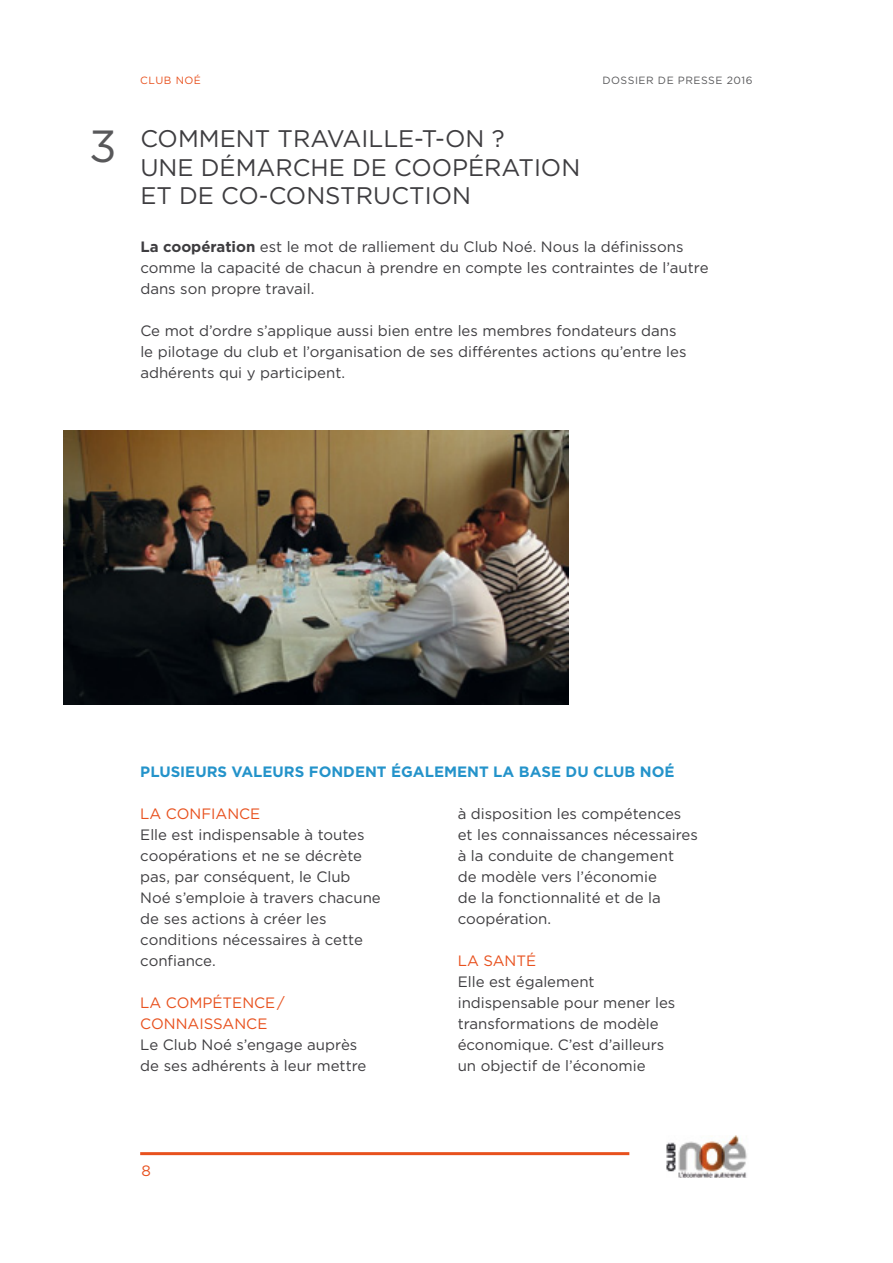
<style>
.page{position:relative;width:893px;height:1263px;background:#fff}
.page>*{position:absolute;margin:0;border:0;box-sizing:border-box;transform-origin:0 0}
.t1{font:45px "Gotham";color:#58585a}
.t2{font:24px/28.5px "Gotham";color:#3e3d40}
.t3{font:15px/21px "Gotham";color:#3e3d40}
.t4{font:700 15px "Gotham";color:#2493ca}
.t5{font:15px/21px "Gotham";color:#e8511e}
.t6{font:10.5px "Gotham";letter-spacing:.05em;color:#e8511e}
.t7{font:10.5px "Gotham";color:#58585a}
.s1{color:#58585a}
.s2{font-weight:700}
</style>
<div class="page">
<img style="left:64px;top:430px;width:504px;height:274px">
<hr style="left:140px;top:1152px;width:489px;height:3px;background:#e8511e">
<img style="left:667px;top:1136px;width:80px;height:42px">
<h1 class="t1" style="left:89px;top:121px;width:29px">3</h1>
<p class="t6" style="left:140px;top:74px;width:68px">CLUB NOÉ <span class="s1">DOSSIER</span></p>
<p class="t7" style="left:658px;top:74px;width:29px">DE PRESSE</p>
<p class="t7" style="left:727px;top:74px;width:27px">2016</p>
<h2 class="t2" style="left:140px;top:124px;width:437px">Comment travaille-t-on ?<br>Un e démarche de coopération et de co-construction</h2>
<p class="t3" style="left:140px;top:236px;width:570px"><span class="s2">LA COOPÉRATION</span> est le mot de ralliement du Club Noé. Nous la définissons comme la capacité de chacun à prendre en compte les contraintes de l’autre dans son propre travail.</p>
<p class="t3" style="left:140px;top:320px;width:548px">Ce mot d’ordre s’applique aussi bien entre les membres fondateurs dans le pilotage du club et l’organisation de ses différentes actions qu’entre les adhérents qui y participent.</p>
<p class="t4" style="left:140px;top:763px;width:536px">PLUSIEURS VALEURS FONDENT ÉGALEMENT LA BASE DU CLUB NOÉ</p>
<p class="t5" style="left:140px;top:803px;width:88px">La con fianc</p>
<p class="t5" style="left:250px;top:803px;width:12px">e</p>
<p class="t3" style="left:140px;top:824px;width:242px">Elle est indispensable à toutes coopérations et ne se décrète pas, par conséquent, le Club<br>Noé s’emploie à travers chacune de ses actions à créer les conditions nécessaires à cette confiance.</p>
<p class="t5" style="left:140px;top:992px;width:146px">La compétence/ conna</p>
<p class="t3" style="left:458px;top:803px;width:242px">à disposition les compétences et les connaissances nécessaires à la conduite de changement<br>de modèle vers l’économie<br>de la fonctionnalité et de la coopération.</p>
<p class="t5" style="left:458px;top:950px;width:78px">La san té</p>
<p class="t3" style="left:458px;top:971px;width:219px">Elle est également indispensable pour mener les transformations de modèle économique. C’est d’ailleurs un objectif de l’économie</p>
<p class="t5" style="left:199px;top:1013px;width:36px">issanc</p>
<p class="t5" style="left:257px;top:1013px;width:12px">e</p>
<p class="t3" style="left:140px;top:1034px;width:228px">Le Club Noé s’engage auprès de ses adhérents à leur mettre</p>
<p class="t5" style="left:142px;top:1160px;width:11px">8</p>
</div>
